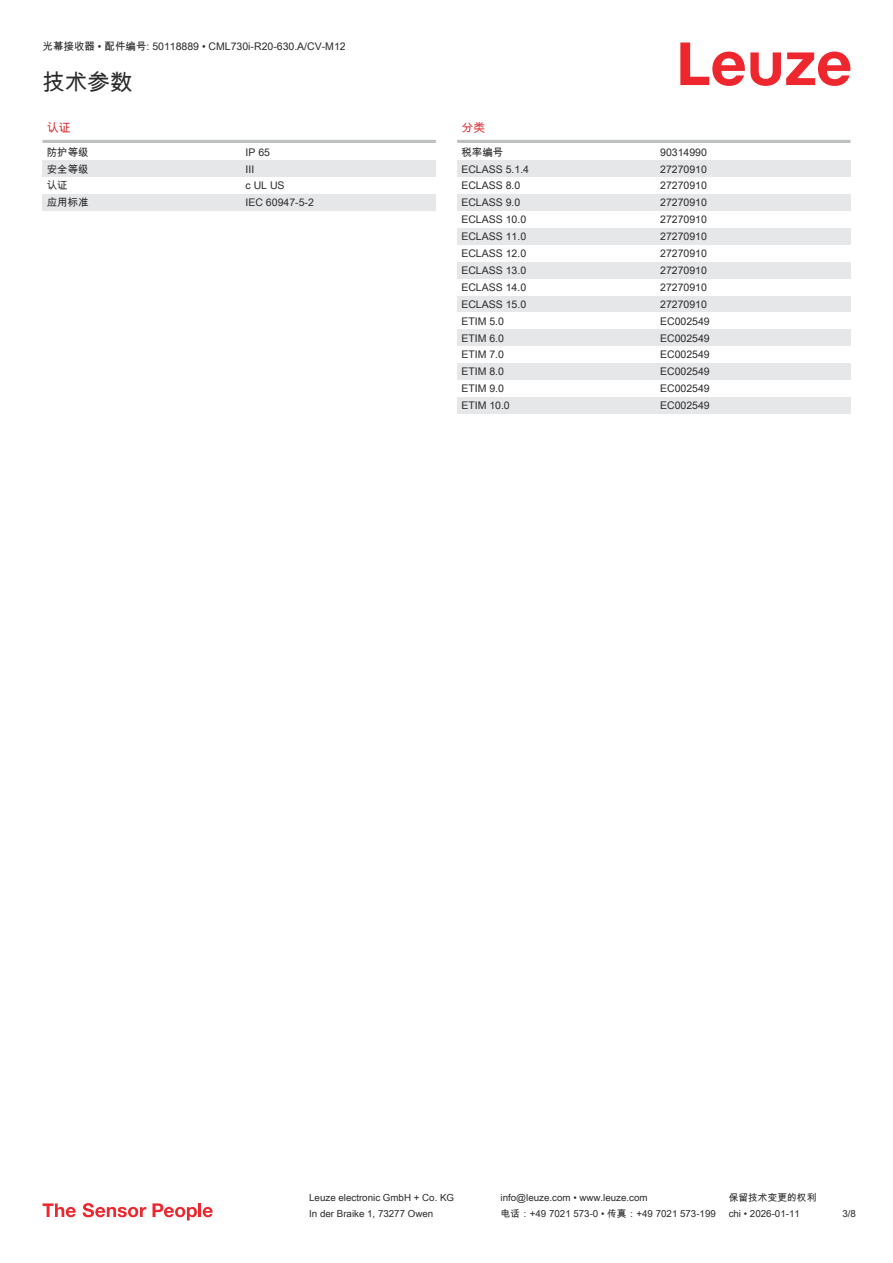
<style>
.page{position:relative;width:893px;height:1263px;background:#fff}
.page>*{position:absolute;margin:0;border:0;box-sizing:border-box;transform-origin:0 0}
.t1{font:22.5px "Arial Unicode MS";color:#2b292a}
.t2{font:12px "Arial Unicode MS";color:#db2a30}
.t3{font:10.5px "Arial Unicode MS";color:#2b292a}
.t4{font:9.75px "Arial Unicode MS";color:#2b292a}
</style>
<div class="page">
<svg style="left:680px;top:43px;width:170px;height:43px"></svg>
<hr style="left:43px;top:140px;width:393px;height:3px;background:#bdbfc1">
<div style="left:43px;top:160px;width:199px;height:17px;background:#e6e7e9"></div>
<div style="left:242px;top:160px;width:194px;height:17px;background:#e6e7e9"></div>
<div style="left:43px;top:194px;width:199px;height:17px;background:#e6e7e9"></div>
<div style="left:242px;top:194px;width:194px;height:17px;background:#e6e7e9"></div>
<hr style="left:457px;top:140px;width:393px;height:3px;background:#bdbfc1">
<div style="left:457px;top:160px;width:200px;height:17px;background:#e6e7e9"></div>
<div style="left:657px;top:160px;width:193px;height:17px;background:#e6e7e9"></div>
<div style="left:457px;top:194px;width:200px;height:17px;background:#e6e7e9"></div>
<div style="left:657px;top:194px;width:193px;height:17px;background:#e6e7e9"></div>
<div style="left:457px;top:228px;width:200px;height:17px;background:#e6e7e9"></div>
<div style="left:657px;top:228px;width:193px;height:17px;background:#e6e7e9"></div>
<div style="left:457px;top:262px;width:200px;height:17px;background:#e6e7e9"></div>
<div style="left:657px;top:262px;width:193px;height:17px;background:#e6e7e9"></div>
<div style="left:457px;top:296px;width:200px;height:16px;background:#e6e7e9"></div>
<div style="left:657px;top:296px;width:193px;height:16px;background:#e6e7e9"></div>
<div style="left:457px;top:329px;width:200px;height:17px;background:#e6e7e9"></div>
<div style="left:657px;top:329px;width:193px;height:17px;background:#e6e7e9"></div>
<div style="left:457px;top:363px;width:200px;height:17px;background:#e6e7e9"></div>
<div style="left:657px;top:363px;width:193px;height:17px;background:#e6e7e9"></div>
<div style="left:457px;top:397px;width:200px;height:17px;background:#e6e7e9"></div>
<div style="left:657px;top:397px;width:193px;height:17px;background:#e6e7e9"></div>
<svg style="left:43px;top:1203px;width:33px;height:14px"></svg>
<svg style="left:83px;top:1203px;width:63px;height:14px"></svg>
<svg style="left:153px;top:1203px;width:44px;height:17px"></svg>
<hr style="left:198px;top:1203px;width:3px;height:14px;background:#ed272d">
<svg style="left:203px;top:1207px;width:10px;height:10px"></svg>
<p class="t3" style="left:43px;top:39px;width:305px">光幕接收器 • 配件编号: 50118889 • CML730i-R20-630.A/CV-M12</p>
<h1 class="t1" style="left:43px;top:66px;width:91px">技术参数</h1>
<p class="t2" style="left:47px;top:119px;width:25px">认证</p>
<p class="t3" style="left:47px;top:144px;width:43px">防护等级</p>
<p class="t3" style="left:246px;top:144px;width:26px">IP 65</p>
<p class="t3" style="left:47px;top:161px;width:43px">安全等级</p>
<p class="t3" style="left:246px;top:163px;width:10px">III</p>
<p class="t3" style="left:47px;top:178px;width:22px">认证</p>
<p class="t3" style="left:246px;top:178px;width:41px">c UL US</p>
<p class="t3" style="left:47px;top:195px;width:43px">应用标准</p>
<p class="t3" style="left:246px;top:195px;width:70px">IEC 60947-5-2</p>
<p class="t2" style="left:461px;top:119px;width:25px">分类</p>
<p class="t3" style="left:461px;top:144px;width:43px">税率编号</p>
<p class="t3" style="left:660px;top:144px;width:48px">90314990</p>
<p class="t3" style="left:461px;top:161px;width:69px">ECLASS 5.1.4</p>
<p class="t3" style="left:660px;top:161px;width:48px">27270910</p>
<p class="t3" style="left:461px;top:178px;width:60px">ECLASS 8.0</p>
<p class="t3" style="left:660px;top:178px;width:48px">27270910</p>
<p class="t3" style="left:461px;top:195px;width:60px">ECLASS 9.0</p>
<p class="t3" style="left:660px;top:195px;width:48px">27270910</p>
<p class="t3" style="left:461px;top:212px;width:66px">ECLASS 10.0</p>
<p class="t3" style="left:660px;top:212px;width:48px">27270910</p>
<p class="t3" style="left:461px;top:229px;width:66px">ECLASS 11.0</p>
<p class="t3" style="left:660px;top:229px;width:48px">27270910</p>
<p class="t3" style="left:461px;top:246px;width:66px">ECLASS 12.0</p>
<p class="t3" style="left:660px;top:246px;width:48px">27270910</p>
<p class="t3" style="left:461px;top:263px;width:66px">ECLASS 13.0</p>
<p class="t3" style="left:660px;top:263px;width:48px">27270910</p>
<p class="t3" style="left:461px;top:280px;width:66px">ECLASS 14.0</p>
<p class="t3" style="left:660px;top:280px;width:48px">27270910</p>
<p class="t3" style="left:461px;top:296px;width:66px">ECLASS 15.0</p>
<p class="t3" style="left:660px;top:296px;width:48px">27270910</p>
<p class="t3" style="left:461px;top:313px;width:44px">ETIM 5.0</p>
<p class="t3" style="left:660px;top:313px;width:51px">EC002549</p>
<p class="t3" style="left:461px;top:330px;width:44px">ETIM 6.0</p>
<p class="t3" style="left:660px;top:330px;width:51px">EC002549</p>
<p class="t3" style="left:461px;top:347px;width:44px">ETIM 7.0</p>
<p class="t3" style="left:660px;top:347px;width:51px">EC002549</p>
<p class="t3" style="left:461px;top:364px;width:44px">ETIM 8.0</p>
<p class="t3" style="left:660px;top:364px;width:51px">EC002549</p>
<p class="t3" style="left:461px;top:381px;width:44px">ETIM 9.0</p>
<p class="t3" style="left:660px;top:381px;width:51px">EC002549</p>
<p class="t3" style="left:461px;top:398px;width:50px">ETIM 10.0</p>
<p class="t3" style="left:660px;top:398px;width:51px">EC002549</p>
<p class="t4" style="left:309px;top:1191px;width:146px">Leuze electronic GmbH + Co. KG</p>
<p class="t4" style="left:501px;top:1191px;width:149px">info@leuze.com • www.leuze.com</p>
<p class="t4" style="left:729px;top:1191px;width:89px">保留技术变更的权利</p>
<p class="t4" style="left:309px;top:1206px;width:126px">In der Braike 1, 73277 Owen</p>
<p class="t4" style="left:501px;top:1206px;width:217px">电话：+49 7021 573-0 • 传真：+49 7021 573-199</p>
<p class="t4" style="left:729px;top:1206px;width:73px">chi • 2026-01-11</p>
<p class="t4" style="left:842px;top:1206px;width:15px">3/8</p>
</div>
